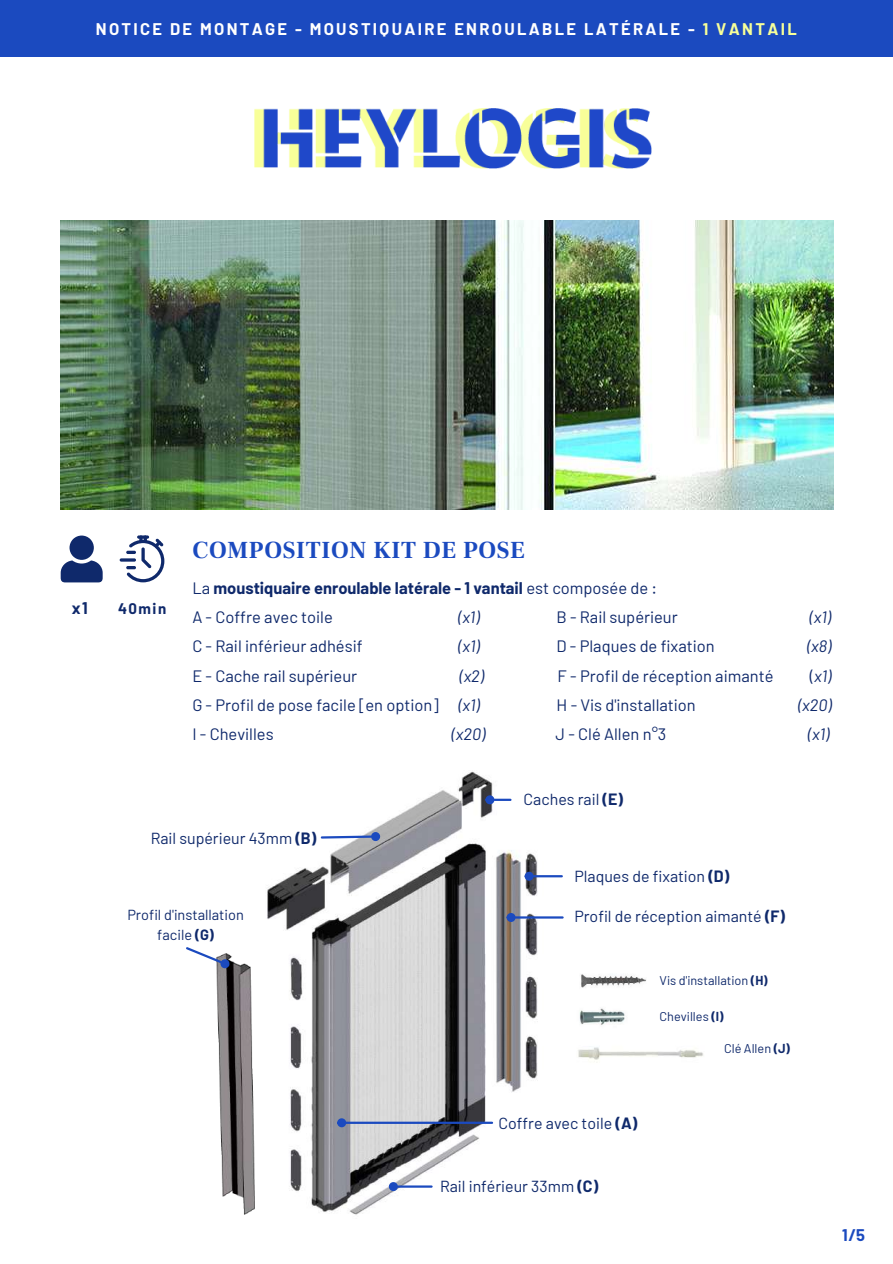
<style>
.page{position:relative;width:893px;height:1264px;background:#fff}
.page>*{position:absolute;margin:0;border:0;box-sizing:border-box;transform-origin:0 0}
.t1{font:700 24px "Frank Ruhl Libre";letter-spacing:.03em;color:#1b4abf}
.t2{font:16.5px "Barlow";color:#0f296b}
.t3{font:700 16.5px/29.2px "Barlow";color:#0f296b}
.t4{font:700 16.5px "Barlow";letter-spacing:.14em;color:#fff}
.t5{font:italic 16.5px "Barlow";color:#0f296b}
.t6{font:700 16.5px "Barlow";color:#1b4abf}
.t7{font:15.9px "Barlow";color:#0f296b}
.t8{font:700 15px "Barlow";letter-spacing:.1em;color:#0f296b}
.t9{font:14.55px/19.6px "Barlow";color:#0f296b;text-align:center}
.t10{font:12.75px "Barlow";color:#0f296b}
.s1{color:#f7ff99}
.s2{font-weight:400}
.s3{font-style:normal}
.s4{font-style:italic}
.s5{font-weight:700}
</style>
<div class="page">
<img style="left:267px;top:771px;width:280px;height:444px">
<hr style="left:346px;top:1121px;width:146px;height:2px;background:#1b4abf">
<div style="left:338px;top:1119px;width:7px;height:7px;background:#1b4abf;border-radius:50%"></div>
<div style="left:337px;top:1118px;width:9px;height:9px;border:2px solid #1b4abf;border-radius:50%"></div>
<svg style="left:319px;top:834px;width:52px;height:5px"></svg>
<div style="left:372px;top:833px;width:7px;height:7px;background:#1b4abf;border-radius:50%"></div>
<div style="left:371px;top:832px;width:9px;height:9px;border:2px solid #1b4abf;border-radius:50%"></div>
<hr style="left:398px;top:1185px;width:33px;height:2px;background:#1b4abf">
<div style="left:390px;top:1183px;width:7px;height:6px;background:#1b4abf;border-radius:50%"></div>
<div style="left:389px;top:1182px;width:9px;height:9px;border:2px solid #1b4abf;border-radius:50%"></div>
<hr style="left:515px;top:916px;width:47px;height:2px;background:#1b4abf">
<div style="left:507px;top:914px;width:7px;height:6px;background:#1b4abf;border-radius:50%"></div>
<div style="left:506px;top:913px;width:9px;height:9px;border:2px solid #1b4abf;border-radius:50%"></div>
<hr style="left:533px;top:875px;width:28px;height:2px;background:#1b4abf">
<div style="left:525px;top:872px;width:7px;height:7px;background:#1b4abf;border-radius:50%"></div>
<div style="left:524px;top:871px;width:9px;height:9px;border:2px solid #1b4abf;border-radius:50%"></div>
<hr style="left:494px;top:798px;width:16px;height:3px;background:#1b4abf">
<div style="left:486px;top:796px;width:7px;height:7px;background:#1b4abf;border-radius:50%"></div>
<div style="left:485px;top:795px;width:9px;height:9px;border:2px solid #1b4abf;border-radius:50%"></div>
<img style="left:579px;top:974px;width:67px;height:51px">
<img style="left:578px;top:1047px;width:125px;height:15px">
<img style="left:216px;top:961px;width:38px;height:253px">
<svg style="left:186px;top:947px;width:46px;height:24px"></svg>
<div style="left:0;top:0;width:892px;height:56px;background:#1b4abf"></div>
<img style="left:254px;top:109px;width:397px;height:59px">
<img style="left:60px;top:220px;width:773px;height:289px">
<svg style="left:61px;top:535px;width:42px;height:47px"></svg>
<hr style="left:120px;top:558px;width:16px;height:3px;background:#0f296b;border-radius:2px">
<svg style="left:126px;top:535px;width:38px;height:47px"></svg>
<p class="t4" style="left:96px;top:18px;width:702px">NOTICE DE MONTAGE - MOUSTIQUAIRE ENROULABLE LATÉRALE - <span class="s1">1 VANTAIL</span></p>
<p class="t3" style="left:72px;top:592px;width:18px">x1</p>
<p class="t8" style="left:118px;top:598px;width:50px">40min</p>
<h1 class="t1" style="left:192px;top:535px;width:334px">COMPOSITION KIT DE POSE</h1>
<p class="t3" style="left:192px;top:572px;width:466px"><span class="s2">La</span> moustiquaire enroulable latérale - 1 vantail <span class="s2">est composée de :<br>A - Coffre avec toile</span></p>
<p class="t5" style="left:458px;top:606px;width:23px">(x1)</p>
<p class="t2" style="left:556px;top:606px;width:123px">B - Rail supérieur</p>
<p class="t5" style="left:809px;top:606px;width:23px">(x1)</p>
<p class="t2" style="left:192px;top:636px;width:172px">C - Rail inférieur adhésif</p>
<p class="t5" style="left:458px;top:636px;width:23px">(x1)</p>
<p class="t2" style="left:556px;top:636px;width:160px">D - Plaques de fixation</p>
<p class="t5" style="left:807px;top:636px;width:26px">(x8)</p>
<p class="t2" style="left:192px;top:665px;width:166px">E - Cache rail supérieur</p>
<p class="t5" style="left:459px;top:665px;width:26px">(x2)</p>
<p class="t2" style="left:557px;top:665px;width:217px">F - Profil de réception aimanté</p>
<p class="t5" style="left:809px;top:665px;width:23px"><span class="s3">(</span>x1)</p>
<p class="t2" style="left:192px;top:694px;width:289px">G - Profil de pose facile [en option] <span class="s4">(x1)</span></p>
<p class="t2" style="left:556px;top:694px;width:141px">H - Vis d'installation</p>
<p class="t5" style="left:798px;top:694px;width:35px">(x20)</p>
<p class="t2" style="left:192px;top:723px;width:83px">I - Chevilles</p>
<p class="t5" style="left:451px;top:723px;width:35px">(x20)</p>
<p class="t2" style="left:555px;top:723px;width:112px">J - Clé Allen n°3</p>
<p class="t5" style="left:807px;top:723px;width:23px">(x1)</p>
<p class="t7" style="left:523px;top:789px;width:101px">Caches rail <span class="s5">(E)</span></p>
<p class="t7" style="left:151px;top:828px;width:167px">Rail supérieur 43mm <span class="s5">(B)</span></p>
<p class="t9" style="left:127px;top:904px;width:118px">Profil d'installation facile <span class="s5">(G)</span></p>
<p class="t7" style="left:574px;top:865px;width:156px">Plaques de fixation <span class="s5">(D)</span></p>
<p class="t7" style="left:574px;top:906px;width:212px">Profil de réception aimanté <span class="s5">(F)</span></p>
<p class="t10" style="left:659px;top:972px;width:110px">Vis d'installation <span class="s5">(H)</span></p>
<p class="t10" style="left:659px;top:1008px;width:65px">Chevilles <span class="s5">(I)</span></p>
<p class="t10" style="left:724px;top:1040px;width:67px">Clé Allen <span class="s5">(J)</span></p>
<p class="t7" style="left:498px;top:1113px;width:140px">Coffre avec toile <span class="s5">(A)</span></p>
<p class="t7" style="left:440px;top:1176px;width:160px">Rail inférieur 33mm <span class="s5">(C)</span></p>
<p class="t6" style="left:842px;top:1224px;width:24px">1/5</p>
</div>
